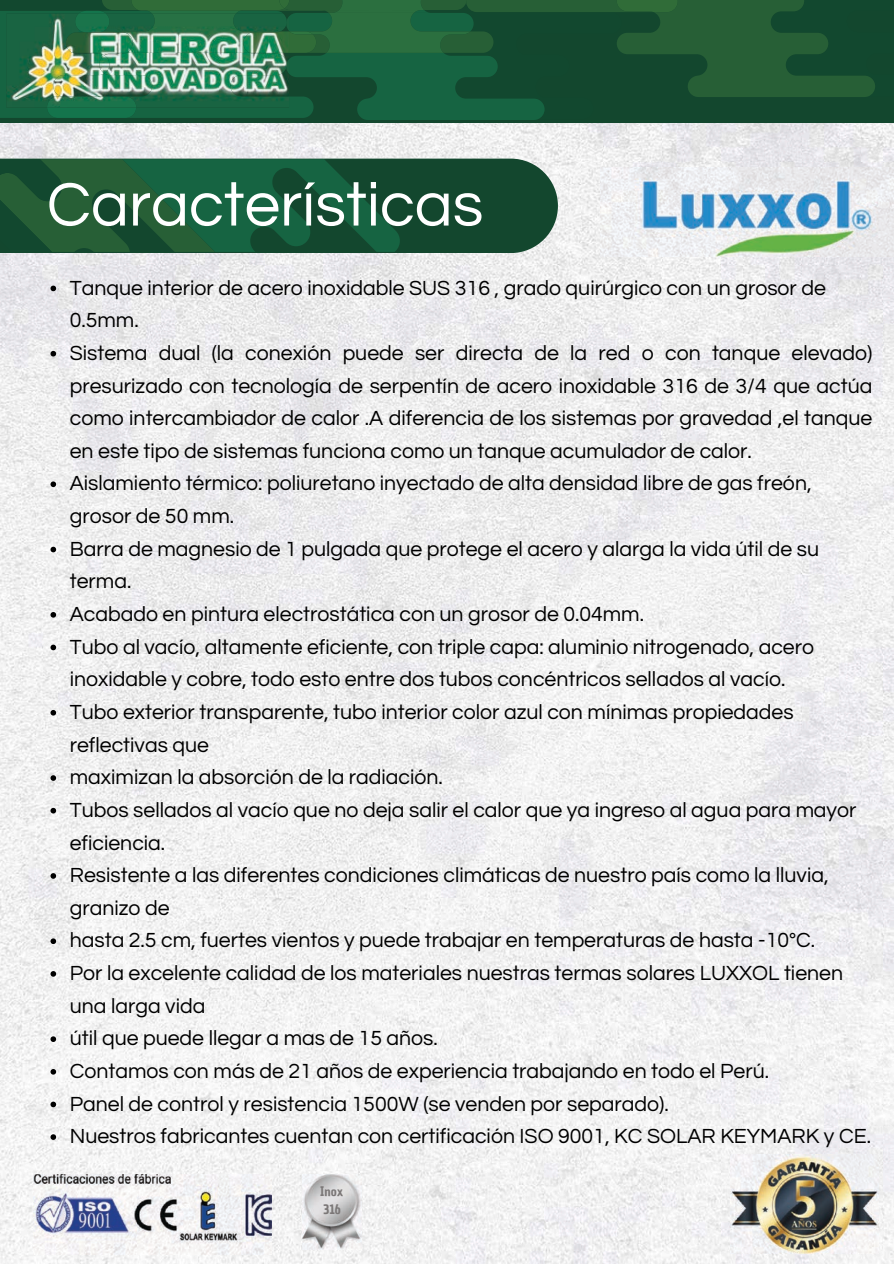
<style>
.page{position:relative;width:894px;height:1264px;background:#fff}
.page>*{position:absolute;margin:0;border:0;box-sizing:border-box;transform-origin:0 0}
.t1{font:63.75px "Questrial";color:#fff}
.t2{font:21.3px/32.5px "Questrial";color:#000}
.t3{font:12.9px/17.9px "Chau Philomene One";color:#7b7777}
</style>
<div class="page">
<img style="left:0;top:122px;width:893px;height:1141px">
<img style="left:600px;top:168px;width:293px;height:89px">
<div style="left:0;top:159px;width:557px;height:94px;background:#13472e"></div>
<svg style="left:0;top:159px;width:400px;height:93px;background:#195837"></svg>
<svg style="left:0;top:0;width:893px;height:120px;background:#1a5635"></svg>
<img style="left:6px;top:14px;width:41px;height:93px">
<img style="left:136px;top:14px;width:153px;height:93px">
<img style="left:136px;top:14px;width:144px;height:39px">
<img style="left:47px;top:14px;width:89px;height:93px">
<img style="left:286px;top:20px;width:1px;height:48px">
<svg style="left:50px;top:285px;width:6px;height:6px"></svg>
<svg style="left:50px;top:351px;width:6px;height:5px"></svg>
<svg style="left:50px;top:481px;width:6px;height:6px"></svg>
<svg style="left:50px;top:546px;width:6px;height:6px"></svg>
<svg style="left:50px;top:612px;width:6px;height:5px"></svg>
<svg style="left:50px;top:644px;width:6px;height:6px"></svg>
<svg style="left:50px;top:710px;width:6px;height:5px"></svg>
<svg style="left:50px;top:775px;width:6px;height:5px"></svg>
<svg style="left:50px;top:807px;width:6px;height:6px"></svg>
<svg style="left:50px;top:873px;width:6px;height:5px"></svg>
<svg style="left:50px;top:938px;width:6px;height:6px"></svg>
<svg style="left:50px;top:971px;width:6px;height:5px"></svg>
<svg style="left:50px;top:1036px;width:6px;height:5px"></svg>
<svg style="left:50px;top:1068px;width:6px;height:6px"></svg>
<svg style="left:50px;top:1101px;width:6px;height:6px"></svg>
<svg style="left:50px;top:1134px;width:6px;height:5px"></svg>
<img style="left:34px;top:1174px;width:237px;height:79px">
<img style="left:303px;top:1174px;width:58px;height:75px">
<img style="left:729px;top:1154px;width:149px;height:99px">
<h1 class="t1" style="left:47px;top:173px;width:438px">Características</h1>
<p class="t2" style="left:70px;top:272px;width:804px">Tanque interior de acero inoxidable SUS 316 , grado quirúrgico con un grosor de 0.5mm.<br>Sistema dual (la conexión puede ser directa de la red o con tanque elevado) presurizado con tecnología de serpentín de acero inoxidable 316 de 3/4 que actúa como intercambiador de calor .A diferencia de los sistemas por gravedad ,el tanque en este tipo de sistemas funciona como un tanque acumulador de calor.<br>Aislamiento térmico: poliuretano inyectado de alta densidad libre de gas freón, grosor de 50 mm.<br>Barra de magnesio de 1 pulgada que protege el acero y alarga la vida útil de su terma.<br>Acabado en pintura electrostática con un grosor de 0.04mm.<br>Tubo al vacío, altamente eficiente, con triple capa: aluminio nitrogenado, acero inoxidable y cobre, todo esto entre dos tubos concéntricos sellados al vacío.<br>Tubo exterior transparente, tubo interior color azul con mínimas propiedades reflectivas que<br>maximizan la absorción de la radiación.<br>Tubos sellados al vacío que no deja salir el calor que ya ingreso al agua para mayor eficiencia.<br>Resistente a las diferentes condiciones climáticas de nuestro país como la lluvia, granizo de<br>hasta 2.5 cm, fuertes vientos y puede trabajar en temperaturas de hasta -10°C.<br>Por la excelente calidad de los materiales nuestras termas solares LUXXOL tienen una larga vida<br>útil que puede llegar a mas de 15 años.<br>Contamos con más de 21 años de experiencia trabajando en todo el Perú.<br>Panel de control y resistencia 1500W (se venden por separado).<br>Nuestros fabricantes cuentan con certificación ISO 9001, KC SOLAR KEYMARK y CE.</p>
<p class="t3" style="left:320px;top:1182px;width:25px">Inox<br>316</p>
</div>
